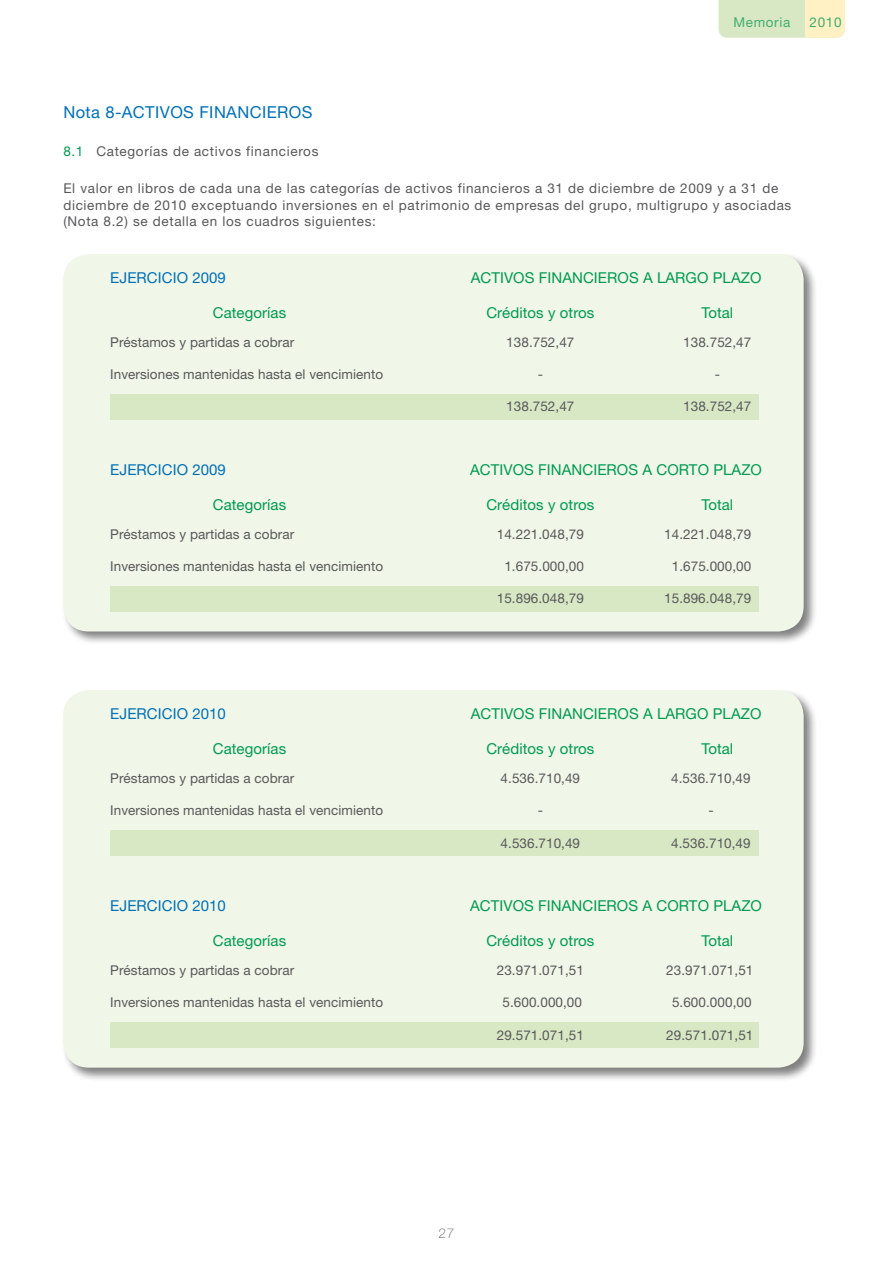
<style>
.page{position:relative;width:893px;height:1263px;background:#fff}
.page>*{position:absolute;margin:0;border:0;box-sizing:border-box;transform-origin:0 0}
.t1{font:16.5px "Helvetica Neue";letter-spacing:.025em;color:#0070b6}
.t2{font:15px "Helvetica Neue";letter-spacing:.005em;color:#009a51}
.t3{font:15px "Helvetica Neue";letter-spacing:.005em;color:#0070b6}
.t4{font:13.5px "Helvetica Neue";letter-spacing:.005em;color:#58585a}
.t5{font:13.5px/16.2px "Helvetica Neue";letter-spacing:.05em;color:#58585a}
.t6{font:13.5px "Helvetica Neue";letter-spacing:.05em;color:#41ad70}
.t7{font:100 13.5px "Helvetica Neue";color:#58585a}
.s1{color:#009a51}
</style>
<div class="page">
<div style="left:719px;top:0;width:86px;height:38px;background:#d8e8c4"></div>
<div style="left:805px;top:0;width:40px;height:38px;background:#fff1c3"></div>
<div style="left:61px;top:252px;width:757px;height:394px;background:#000;opacity:.5"></div>
<div style="left:63px;top:254px;width:741px;height:377px;background:#f0f6e8;border-radius:26px"></div>
<div style="left:110px;top:394px;width:648px;height:26px;background:#d8e8c4"></div>
<div style="left:110px;top:586px;width:648px;height:26px;background:#d8e8c4"></div>
<div style="left:61px;top:688px;width:757px;height:394px;background:#000;opacity:.5"></div>
<div style="left:63px;top:690px;width:741px;height:378px;background:#f0f6e8;border-radius:26px"></div>
<div style="left:110px;top:830px;width:648px;height:26px;background:#d8e8c4"></div>
<div style="left:110px;top:1022px;width:648px;height:26px;background:#d8e8c4"></div>
<p class="t6" style="left:733px;top:14px;width:59px">Memoria</p>
<p class="t6" style="left:809px;top:14px;width:34px">2010</p>
<p class="t1" style="left:63px;top:103px;width:251px">Nota 8-ACTIVOS FINANCIEROS</p>
<p class="t5" style="left:63px;top:143px;width:257px"><span class="s1">8.1</span> Categorías de activos financieros</p>
<p class="t5" style="left:63px;top:180px;width:729px">El valor en libros de cada una de las categorías de activos financieros a 31 de diciembre de 2009 y a 31 de diciembre de 2010 exceptuando inversiones en el patrimonio de empresas del grupo, multigrupo y asociadas (Nota 8.2) se detalla en los cuadros siguientes:</p>
<p class="t3" style="left:110px;top:268px;width:117px">EJERCICIO 2009</p>
<p class="t2" style="left:471px;top:268px;width:292px">ACTIVOS FINANCIEROS A LARGO PLAZO</p>
<p class="t2" style="left:213px;top:304px;width:75px">Categorías</p>
<p class="t2" style="left:486px;top:304px;width:110px">Créditos y otros</p>
<p class="t2" style="left:701px;top:304px;width:33px">Total</p>
<p class="t4" style="left:110px;top:334px;width:185px">Préstamos y partidas a cobrar</p>
<p class="t4" style="left:110px;top:366px;width:274px">Inversiones mantenidas hasta el vencimiento</p>
<p class="t4" style="left:506px;top:334px;width:70px">138.752,47</p>
<p class="t4" style="left:538px;top:366px;width:7px">-</p>
<p class="t4" style="left:506px;top:399px;width:70px">138.752,47</p>
<p class="t4" style="left:683px;top:334px;width:70px">138.752,47</p>
<p class="t4" style="left:715px;top:366px;width:7px">-</p>
<p class="t4" style="left:683px;top:399px;width:70px">138.752,47</p>
<p class="t3" style="left:110px;top:460px;width:117px">EJERCICIO 2009</p>
<p class="t2" style="left:470px;top:460px;width:293px">ACTIVOS FINANCIEROS A CORTO PLAZO</p>
<p class="t2" style="left:213px;top:496px;width:75px">Categorías</p>
<p class="t2" style="left:486px;top:496px;width:110px">Créditos y otros</p>
<p class="t2" style="left:701px;top:496px;width:33px">Total</p>
<p class="t4" style="left:110px;top:526px;width:185px">Préstamos y partidas a cobrar</p>
<p class="t4" style="left:110px;top:558px;width:274px">Inversiones mantenidas hasta el vencimiento</p>
<p class="t4" style="left:497px;top:526px;width:89px">14.221.048,79</p>
<p class="t4" style="left:504px;top:558px;width:81px">1.675.000,00</p>
<p class="t4" style="left:497px;top:590px;width:89px">15.896.048,79</p>
<p class="t4" style="left:664px;top:526px;width:89px">14.221.048,79</p>
<p class="t4" style="left:672px;top:558px;width:81px">1.675.000,00</p>
<p class="t4" style="left:664px;top:590px;width:89px">15.896.048,79</p>
<p class="t3" style="left:110px;top:705px;width:117px">EJERCICIO 2010</p>
<p class="t2" style="left:471px;top:705px;width:292px">ACTIVOS FINANCIEROS A LARGO PLAZO</p>
<p class="t2" style="left:213px;top:740px;width:75px">Categorías</p>
<p class="t2" style="left:486px;top:740px;width:110px">Créditos y otros</p>
<p class="t2" style="left:701px;top:740px;width:33px">Total</p>
<p class="t4" style="left:110px;top:770px;width:185px">Préstamos y partidas a cobrar</p>
<p class="t4" style="left:110px;top:802px;width:274px">Inversiones mantenidas hasta el vencimiento</p>
<p class="t4" style="left:501px;top:770px;width:81px">4.536.710,49</p>
<p class="t4" style="left:538px;top:802px;width:7px">-</p>
<p class="t4" style="left:501px;top:835px;width:81px">4.536.710,49</p>
<p class="t4" style="left:671px;top:770px;width:81px">4.536.710,49</p>
<p class="t4" style="left:708px;top:802px;width:7px">-</p>
<p class="t4" style="left:671px;top:835px;width:81px">4.536.710,49</p>
<p class="t3" style="left:110px;top:897px;width:117px">EJERCICIO 2010</p>
<p class="t2" style="left:470px;top:897px;width:293px">ACTIVOS FINANCIEROS A CORTO PLAZO</p>
<p class="t2" style="left:213px;top:932px;width:75px">Categorías</p>
<p class="t2" style="left:486px;top:932px;width:110px">Créditos y otros</p>
<p class="t2" style="left:701px;top:932px;width:33px">Total</p>
<p class="t4" style="left:110px;top:962px;width:185px">Préstamos y partidas a cobrar</p>
<p class="t4" style="left:110px;top:994px;width:274px">Inversiones mantenidas hasta el vencimiento</p>
<p class="t4" style="left:497px;top:962px;width:89px">23.971.071,51</p>
<p class="t4" style="left:502px;top:994px;width:81px">5.600.000,00</p>
<p class="t4" style="left:497px;top:1027px;width:89px">29.571.071,51</p>
<p class="t7" style="left:439px;top:1225px;width:17px">27</p>
<p class="t4" style="left:666px;top:962px;width:89px">23.971.071,51</p>
<p class="t4" style="left:672px;top:994px;width:81px">5.600.000,00</p>
<p class="t4" style="left:666px;top:1027px;width:89px">29.571.071,51</p>
</div>
